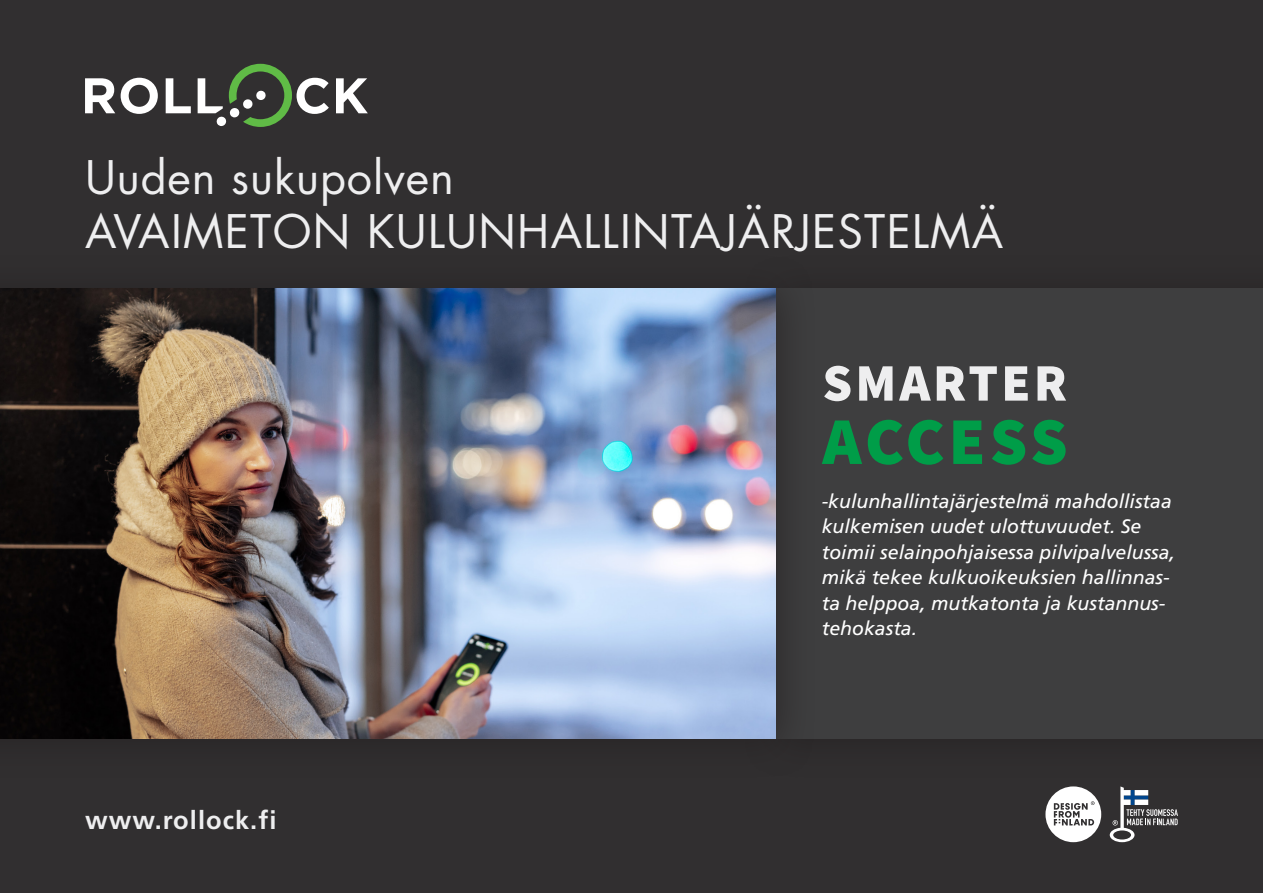
<style>
.page{position:relative;width:1263px;height:893px;background:#312f30}
.page>*{position:absolute;margin:0;border:0;box-sizing:border-box;transform-origin:0 0}
.t1{font:45px "Futura Std";letter-spacing:.03em;color:#eeeeef}
.t2{font:700 25.5px "Frutiger LT Std";letter-spacing:.04em;color:#eeeeef}
.Ingressi{font:italic 19.5px/25.5px "Frutiger LT Std";color:#fff}
</style>
<div class="page">
<svg style="left:85px;top:64px;width:283px;height:63px"></svg>
<div style="left:775px;top:288px;width:488px;height:451px;background:#3e3e3f"></div>
<svg style="left:1110px;top:786px;width:68px;height:56px"></svg>
<svg style="left:1045px;top:786px;width:56px;height:56px"></svg>
<div style="left:0;top:253px;width:817px;height:527px;background:#231f20;opacity:.75"></div>
<img style="left:0;top:288px;width:775px;height:451px">
<svg style="left:824px;top:366px;width:26px;height:35px"></svg>
<svg style="left:859px;top:366px;width:33px;height:35px"></svg>
<svg style="left:899px;top:366px;width:32px;height:35px"></svg>
<svg style="left:937px;top:366px;width:60px;height:35px"></svg>
<svg style="left:1005px;top:366px;width:23px;height:35px"></svg>
<svg style="left:1037px;top:366px;width:29px;height:35px"></svg>
<svg style="left:822px;top:420px;width:40px;height:44px"></svg>
<svg style="left:868px;top:420px;width:75px;height:45px"></svg>
<svg style="left:953px;top:420px;width:29px;height:44px"></svg>
<svg style="left:992px;top:420px;width:33px;height:45px"></svg>
<svg style="left:1032px;top:420px;width:33px;height:45px"></svg>
<p class="t1" style="left:85px;top:149px;width:370px">Uuden sukupolven</p>
<p class="t1" style="left:85px;top:203px;width:920px">AVAIMETON KULUNHALLINTAJÄRJESTELMÄ</p>
<p class="t2" style="left:85px;top:805px;width:193px">www.rollock.fi</p>
<p class="Ingressi" style="left:822px;top:488px;width:355px">-kulunhallintajärjestelmä mahdollistaa kulkemisen uudet ulottuvuudet. Se toimii selainpohjaisessa pilvipalvelussa, mikä tekee kulkuoikeuksien hallinnas&shy;ta helppoa, mutkatonta ja kustannus&shy;tehokasta.</p>
</div>
